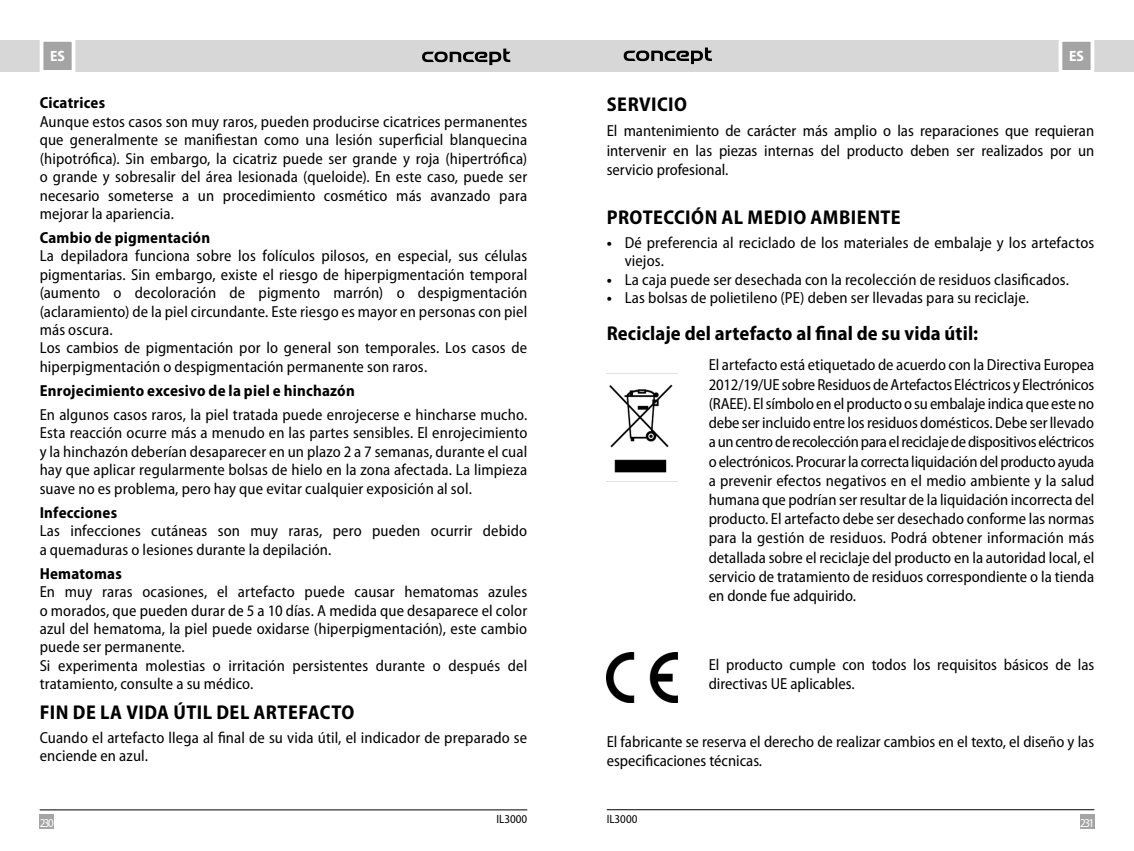
<style>
.page{position:relative;width:1134px;height:851px;background:#fff}
.page>*{position:absolute;margin:0;border:0;box-sizing:border-box;transform-origin:0 0}
.t1{font:700 semi-condensed 20px "Myriad Pro";letter-spacing:.02em;color:#000}
.t2{font:semi-condensed 16px/18.4px "Myriad Pro";letter-spacing:.01em;color:#000}
.t3{font:700 semi-condensed 16px "Myriad Pro";letter-spacing:.015em;color:#000}
.t4{font:700 semi-condensed 15px "Myriad Pro";color:#fff}
.t5{font:semi-condensed 12px "Myriad Pro";color:#000}
.t6{font:semi-condensed 12px "Myriad Pro";letter-spacing:-.125em;color:#fff}
.s1{font-weight:700}
</style>
<div class="page">
<div style="left:567px;top:40px;width:567px;height:32px;background:#d7d7d7"></div>
<div style="left:0;top:40px;width:567px;height:32px;background:#d7d7d7"></div>
<svg style="left:1058px;top:40px;width:37px;height:32px"></svg>
<svg style="left:39px;top:40px;width:37px;height:32px"></svg>
<svg style="left:422px;top:49px;width:88px;height:16px"></svg>
<svg style="left:624px;top:47px;width:88px;height:17px"></svg>
<div style="left:40px;top:814px;width:14px;height:14px;background:#a4a4a4"></div>
<div style="left:1080px;top:814px;width:14px;height:14px;background:#a4a4a4"></div>
<hr style="left:607px;top:809px;width:487px;height:1px;background:#000">
<hr style="left:40px;top:809px;width:487px;height:1px;background:#000">
<img style="left:607px;top:373px;width:70px;height:109px">
<img style="left:607px;top:652px;width:70px;height:50px">
<p class="t4" style="left:50px;top:48px;width:16px">ES</p>
<p class="t4" style="left:1069px;top:48px;width:16px">ES</p>
<p class="t3" style="left:40px;top:94px;width:67px">Cicatrices</p>
<p class="t2" style="left:40px;top:113px;width:489px;text-align:justify">Aunque estos casos son muy raros, pueden producirse cicatrices permanentes que generalmente se manifiestan como una lesión superficial blanquecina (hipotrófica). Sin embargo, la cicatriz puede ser grande y roja (hipertrófica) o grande y sobresalir del área lesionada (queloide). En este caso, puede ser necesario someterse a un procedimiento cosmético más avanzado para mejorar la apariencia.</p>
<p class="t3" style="left:40px;top:229px;width:172px">Cambio de pigmentación</p>
<p class="t2" style="left:40px;top:247px;width:489px">La depiladora funciona sobre los folículos pilosos, en especial, sus células pigmentarias. Sin embargo, existe el riesgo de hiperpigmentación temporal (aumento o decoloración de pigmento marrón) o despigmentación (aclaramiento) de la piel circundante. Este riesgo es mayor en personas con piel más oscura.<br>Los cambios de pigmentación por lo general son temporales. Los casos de hiperpigmentación o despigmentación permanente son raros.</p>
<p class="t3" style="left:40px;top:381px;width:317px">Enrojecimiento excesivo de la piel e hinchazón</p>
<p class="t2" style="left:40px;top:406px;width:489px;text-align:justify">En algunos casos raros, la piel tratada puede enrojecerse e hincharse mucho.<br>Esta reacción ocurre más a menudo en las partes sensibles. El enrojecimiento y la hinchazón deberían desaparecer en un plazo 2 a 7 semanas, durante el cual hay que aplicar regularmente bolsas de hielo en la zona afectada. La limpieza suave no es problema, pero hay que evitar cualquier exposición al sol.</p>
<p class="t3" style="left:40px;top:503px;width:79px">Infecciones</p>
<p class="t2" style="left:40px;top:522px;width:489px">Las infecciones cutáneas son muy raras, pero pueden ocurrir debido a quemaduras o lesiones durante la depilación.</p>
<p class="t3" style="left:40px;top:564px;width:84px">Hematomas</p>
<p class="t2" style="left:40px;top:582px;width:489px">En muy raras ocasiones, el artefacto puede causar hematomas azules o morados, que pueden durar de 5 a 10 días. A medida que desaparece el color azul del hematoma, la piel puede oxidarse (hiperpigmentación), este cambio puede ser permanente.<br>Si experimenta molestias o irritación persistentes durante o después del tratamiento, consulte a su médico.</p>
<p class="t1" style="left:40px;top:701px;width:316px">FIN DE LA VIDA ÚTIL DEL ARTEFACTO</p>
<p class="t2" style="left:40px;top:728px;width:489px">Cuando el artefacto llega al final de su vida útil, el indicador de preparado se enciende en azul.</p>
<p class="t1" style="left:607px;top:93px;width:82px">SERVICIO</p>
<p class="t2" style="left:607px;top:122px;width:489px;line-height:19.2px;text-align:justify">El mantenimiento de carácter más amplio o las reparaciones que requieran intervenir en las piezas internas del producto deben ser realizados por un servicio profesional.</p>
<p class="t1" style="left:607px;top:206px;width:295px">PROTECCIÓN AL MEDIO AMBIENTE</p>
<p class="t2" style="left:625px;top:233px;width:471px;text-indent:-18px"><span class="s1">•</span> Dé preferencia al reciclado de los materiales de embalaje y los artefactos viejos.</p>
<p class="t2" style="left:607px;top:270px;width:464px"><span class="s1">•</span> La caja puede ser desechada con la recolección de residuos clasificados.</p>
<p class="t2" style="left:607px;top:289px;width:424px"><span class="s1">•</span> Las bolsas de polietileno (PE) deben ser llevadas para su reciclaje.</p>
<p class="t1" style="left:607px;top:322px;width:373px">Reciclaje del artefacto al final de su vida útil:</p>
<p class="t2" style="left:709px;top:356px;width:387px;line-height:19.2px;text-align:justify">El artefacto está etiquetado de acuerdo con la Directiva Europea 2012/19/UE sobre Residuos de Artefactos Eléctricos y Electrónicos (RAEE). El símbolo en el producto o su embalaje indica que este no debe ser incluido entre los residuos domésticos. Debe ser llevado a un centro de recolección para el reciclaje de dispositivos eléctricos o electrónicos. Procurar la correcta liquidación del producto ayuda a prevenir efectos negativos en el medio ambiente y la salud humana que podrían ser resultar de la liquidación incorrecta del producto. El artefacto debe ser desechado conforme las normas para la gestión de residuos. Podrá obtener información más detallada sobre el reciclaje del producto en la autoridad local, el servicio de tratamiento de residuos correspondiente o la tienda en donde fue adquirido.</p>
<p class="t2" style="left:709px;top:655px;width:387px;line-height:19.2px">El producto cumple con todos los requisitos básicos de las directivas UE aplicables.</p>
<p class="t2" style="left:607px;top:732px;width:489px;line-height:19.2px">El fabricante se reserva el derecho de realizar cambios en el texto, el diseño y las especificaciones técnicas.</p>
<p class="t5" style="left:497px;top:812px;width:32px">IL3000</p>
<p class="t5" style="left:607px;top:812px;width:32px">IL3000</p>
<p class="t6" style="left:40px;top:816px;width:16px">230</p>
<p class="t6" style="left:1080px;top:816px;width:16px">231</p>
</div>
